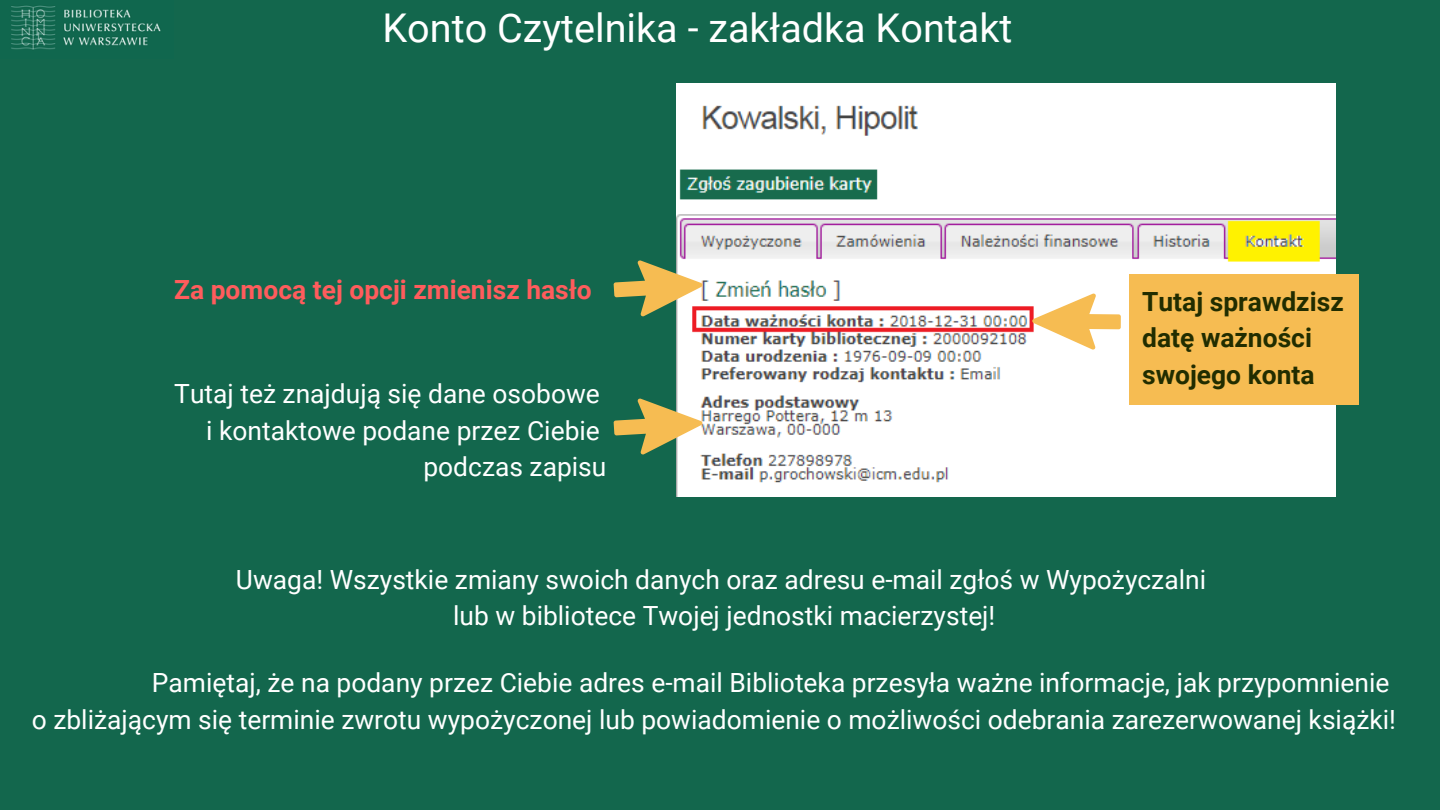
<style>
.page{position:relative;width:1440px;height:810px;background:#13674d}
.page>*{position:absolute;margin:0;border:0;box-sizing:border-box;transform-origin:0 0}
.t1{font:39.6px "Roboto";color:#fff}
.t2{font:26.4px "Roboto";color:#fff}
.t3{font:700 26.4px/36.8px "Roboto";color:#212d00}
.t4{font:700 26.4px "Roboto";color:#ff5c5c}
</style>
<div class="page">
<img style="left:11px;top:5px;width:150px;height:45px">
<img style="left:676px;top:84px;width:659px;height:412px">
<svg style="left:613px;top:253px;width:90px;height:80px"></svg>
<svg style="left:613px;top:391px;width:90px;height:80px"></svg>
<svg style="left:1031px;top:274px;width:98px;height:84px;background:#fceace"></svg>
<div style="left:1129px;top:274px;width:230px;height:131px;background:#f6bc52"></div>
<p class="t1" style="left:382px;top:5px;width:631px">Konto Czytelnika - zakładka Kontakt</p>
<p class="t4" style="left:174px;top:274px;width:419px">Za pomocą tej opcji zmienisz hasło</p>
<p class="t3" style="left:1142px;top:283px;width:203px">Tutaj sprawdzisz</p>
<p class="t3" style="left:1142px;top:320px;width:174px">datę ważności swojego konta</p>
<p class="t2" style="left:174px;top:378px;width:427px">Tutaj też znajdują się dane osobowe</p>
<p class="t2" style="left:206px;top:415px;width:395px">i kontaktowe podane przez Ciebie</p>
<p class="t2" style="left:423px;top:452px;width:185px">podczas zapisu</p>
<p class="t2" style="left:236px;top:564px;width:972px">Uwaga! Wszystkie zmiany swoich danych oraz adresu e-mail zgłoś w Wypożyczalni</p>
<p class="t2" style="left:453px;top:601px;width:544px">lub w bibliotece Twojej jednostki macierzystej!</p>
<p class="t2" style="left:152px;top:668px;width:1239px">Pamiętaj, że na podany przez Ciebie adres e-mail Biblioteka przesyła ważne informacje, jak przypomnienie</p>
<p class="t2" style="left:32px;top:704px;width:1366px">o zbliżającym się terminie zwrotu wypożyczonej lub powiadomienie o możliwości odebrania zarezerwowanej książki!</p>
</div>
